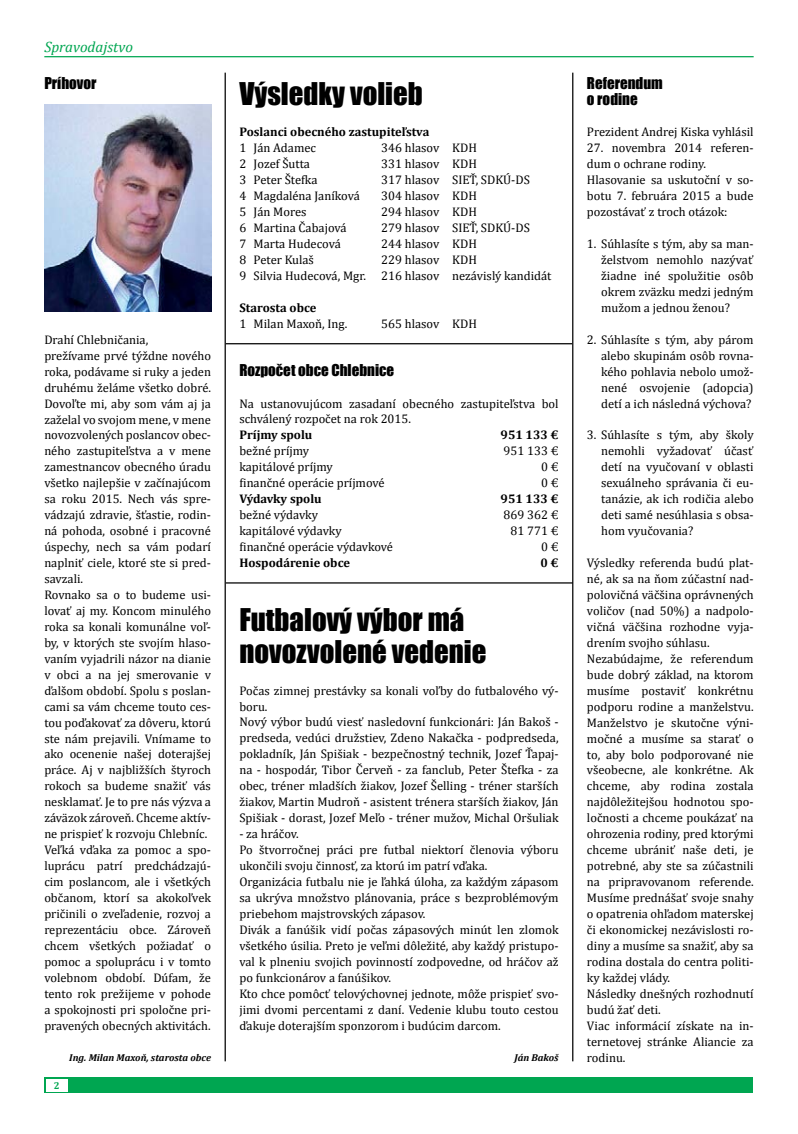
<style>
.page{position:relative;width:798px;height:1134px;background:#fff}
.page>*{position:absolute;margin:0;border:0;box-sizing:border-box;transform-origin:0 0}
.t1{font:28.75px/31.9px "Impact";color:#000}
.t2{font:15px/16px "Impact";color:#000}
.t3{font:italic 15px "Cambria";color:#00a651}
.t4{font:12.5px/16px "Cambria";color:#000}
.t5{font:700 12.5px "Cambria";color:#000}
.t6{font:italic 700 10px "Cambria";color:#000}
.t7{font:700 10px "Cambria";color:#00a651}
</style>
<div class="page">
<hr style="left:44px;top:56px;width:709px;height:1px;background:#00a651">
<img style="left:44px;top:105px;width:167px;height:207px">
<div style="left:44px;top:1077px;width:708px;height:16px;background:#00a651"></div>
<div style="left:46px;top:1079px;width:21px;height:12px;background:#fff"></div>
<hr style="left:224px;top:73px;width:2px;height:988px;background:#000">
<hr style="left:572px;top:73px;width:1px;height:988px;background:#000">
<hr style="left:226px;top:582px;width:346px;height:1px;background:#000">
<hr style="left:226px;top:343px;width:346px;height:1px;background:#000">
<p class="t3" style="left:44px;top:37px;width:90px">Spravodajstvo</p>
<p class="t2" style="left:44px;top:74px;width:54px">Príhovor</p>
<p class="t4" style="left:44px;top:331px;width:168px">Drahí Chlebničania,<br>prežívame prvé týždne nového roka, podávame si ruky a jeden druhému želáme všetko dobré.<br>Dovoľte mi, aby som vám aj ja zaželal vo svojom mene, v mene novozvolených poslancov obec&shy;ného zastupiteľstva a v mene zamestnancov obecného úradu všetko najlepšie v začínajúcom sa roku 2015. Nech vás spre&shy;vádzajú zdravie, šťastie, rodin&shy;ná pohoda, osobné i pracovné úspechy, nech sa vám podarí naplniť ciele, ktoré ste si pred&shy;savzali.<br>Rovnako sa o to budeme usi&shy;lovať aj my. Koncom minulého roka sa konali komunálne voľ&shy;by, v ktorých ste svojím hlaso&shy;vaním vyjadrili názor na dianie v obci a na jej smerovanie v ďalšom období. Spolu s poslan&shy;cami sa vám chceme touto ces&shy;tou poďakovať za dôveru, ktorú ste nám prejavili. Vnímame to ako ocenenie našej doterajšej práce. Aj v najbližších štyroch rokoch sa budeme snažiť vás nesklamať. Je to pre nás výzva a záväzok zároveň. Chceme aktív&shy;ne prispieť k rozvoju Chlebníc.<br>Veľká vďaka za pomoc a spo&shy;luprácu patrí predchádzajú&shy;cim poslancom, ale i všetkých občanom, ktorí sa akokoľvek pričinili o zveľadenie, rozvoj a reprezentáciu obce. Zároveň chcem všetkých požiadať o pomoc a spoluprácu i v tomto volebnom období. Dúfam, že tento rok prežijeme v pohode a spokojnosti pri spoločne pri&shy;pravených obecných aktivitách.</p>
<p class="t6" style="left:69px;top:1051px;width:143px">Ing. Milan Maxoň, starosta obce</p>
<p class="t7" style="left:54px;top:1079px;width:7px">2</p>
<h1 class="t1" style="left:239px;top:77px;width:185px">Výsledky volieb</h1>
<p class="t5" style="left:239px;top:123px;width:191px">Poslanci obecného zastupiteľstva</p>
<p class="t4" style="left:239px;top:140px;width:78px">1 Ján Adamec</p>
<p class="t4" style="left:381px;top:140px;width:97px">346 hlasov KDH</p>
<p class="t4" style="left:239px;top:156px;width:72px">2 Jozef Šutta</p>
<p class="t4" style="left:381px;top:156px;width:97px">331 hlasov KDH</p>
<p class="t4" style="left:239px;top:172px;width:80px">3 Peter Štefka</p>
<p class="t4" style="left:381px;top:172px;width:150px">317 hlasov SIEŤ, SDKÚ-DS</p>
<p class="t4" style="left:239px;top:188px;width:122px">4 Magdaléna Janíková</p>
<p class="t4" style="left:381px;top:188px;width:97px">304 hlasov KDH</p>
<p class="t4" style="left:239px;top:204px;width:69px">5 Ján Mores</p>
<p class="t4" style="left:381px;top:204px;width:97px">294 hlasov KDH</p>
<p class="t4" style="left:239px;top:220px;width:109px">6 Martina Čabajová</p>
<p class="t4" style="left:381px;top:220px;width:150px">279 hlasov SIEŤ, SDKÚ-DS</p>
<p class="t4" style="left:239px;top:236px;width:103px">7 Marta Hudecová</p>
<p class="t4" style="left:381px;top:236px;width:97px">244 hlasov KDH</p>
<p class="t4" style="left:239px;top:252px;width:76px">8 Peter Kulaš</p>
<p class="t4" style="left:239px;top:252px;width:313px;text-indent:142px">229 hlasov KDH<br>9 Silvia Hudecová, Mgr. 216 hlasov nezávislý kandidát</p>
<p class="t5" style="left:239px;top:299px;width:79px">Starosta obce</p>
<p class="t4" style="left:239px;top:315px;width:109px">1 Milan Maxoň, Ing.</p>
<p class="t4" style="left:381px;top:315px;width:97px">565 hlasov KDH</p>
<p class="t2" style="left:239px;top:361px;width:156px">Rozpočet obce Chlebnice</p>
<p class="t4" style="left:239px;top:395px;width:320px">Na ustanovujúcom zasadaní obecného zastupiteľstva bol schválený rozpočet na rok 2015.</p>
<p class="t5" style="left:239px;top:426px;width:74px">Príjmy spolu</p>
<p class="t5" style="left:500px;top:426px;width:59px">951 133 €</p>
<p class="t4" style="left:239px;top:443px;width:71px">bežné príjmy</p>
<p class="t4" style="left:503px;top:443px;width:56px">951 133 €</p>
<p class="t4" style="left:239px;top:459px;width:95px">kapitálové príjmy</p>
<p class="t4" style="left:541px;top:459px;width:19px">0 €</p>
<p class="t4" style="left:239px;top:475px;width:147px">finančné operácie príjmové</p>
<p class="t4" style="left:541px;top:475px;width:19px">0 €</p>
<p class="t5" style="left:239px;top:490px;width:84px">Výdavky spolu</p>
<p class="t5" style="left:500px;top:490px;width:59px">951 133 €</p>
<p class="t4" style="left:239px;top:507px;width:80px">bežné výdavky</p>
<p class="t4" style="left:503px;top:507px;width:56px">869 362 €</p>
<p class="t4" style="left:239px;top:523px;width:104px">kapitálové výdavky</p>
<p class="t4" style="left:510px;top:523px;width:49px">81 771 €</p>
<p class="t4" style="left:239px;top:539px;width:155px">finančné operácie výdavkové</p>
<p class="t4" style="left:541px;top:539px;width:19px">0 €</p>
<p class="t5" style="left:239px;top:554px;width:112px">Hospodárenie obce</p>
<p class="t5" style="left:540px;top:554px;width:20px">0 €</p>
<h1 class="t1" style="left:239px;top:603px;width:248px">Futbalový výbor má novozvolené vedenie</h1>
<p class="t4" style="left:239px;top:682px;width:320px">Počas zimnej prestávky sa konali voľby do futbalového vý&shy;boru.<br>Nový výbor budú viesť nasledovní funkcionári: Ján Bakoš - predseda, vedúci družstiev, Zdeno Nakačka - podpredseda, pokladník, Ján Spišiak - bezpečnostný technik, Jozef Ťapaj&shy;na - hospodár, Tibor Červeň - za fanclub, Peter Štefka - za obec, tréner mladších žiakov, Jozef Šelling - tréner starších žiakov, Martin Mudroň - asistent trénera starších žiakov, Ján Spišiak - dorast, Jozef Meľo - tréner mužov, Michal Oršuliak</p>
<p class="t4" style="left:239px;top:826px;width:320px">- za hráčov.<br>Po štvorročnej práci pre futbal niektorí členovia výboru ukončili svoju činnosť, za ktorú im patrí vďaka.<br>Organizácia futbalu nie je ľahká úloha, za každým zápasom sa ukrýva množstvo plánovania, práce s bezproblémovým priebehom majstrovských zápasov.<br>Divák a fanúšik vidí počas zápasových minút len zlomok všetkého úsilia. Preto je veľmi dôležité, aby každý pristupo&shy;val k plneniu svojich povinností zodpovedne, od hráčov až po funkcionárov a fanúšikov.<br>Kto chce pomôcť telovýchovnej jednote, môže prispieť svo&shy;jimi dvomi percentami z daní. Vedenie klubu touto cestou ďakuje doterajším sponzorom i budúcim darcom.</p>
<p class="t6" style="left:514px;top:1051px;width:46px">Ján Bakoš</p>
<p class="t2" style="left:586px;top:74px;width:77px">Referendum o rodine</p>
<p class="t4" style="left:586px;top:124px;width:168px">Prezident Andrej Kiska vyhlásil</p>
<p class="t4" style="left:586px;top:140px;width:168px">27. novembra 2014 referen&shy;dum o ochrane rodiny.<br>Hlasovanie sa uskutoční v so&shy;botu 7. februára 2015 a bude pozostávať z troch otázok:</p>
<p class="t4" style="left:601px;top:236px;width:154px;text-align:justify;text-indent:-14px">1. Súhlasíte s tým, aby sa man&shy;želstvom nemohlo nazývať žiadne iné spolužitie osôb okrem zväzku medzi jedným mužom a jednou ženou?</p>
<p class="t4" style="left:601px;top:331px;width:154px;text-align:justify;text-indent:-14px">2. Súhlasíte s tým, aby párom alebo skupinám osôb rovna&shy;kého pohlavia nebolo umož&shy;nené osvojenie (adopcia) detí a ich následná výchova?</p>
<p class="t4" style="left:601px;top:427px;width:154px;text-align:justify;text-indent:-14px">3. Súhlasíte s tým, aby školy nemohli vyžadovať účasť detí na vyučovaní v oblasti sexuálneho správania či eu&shy;tanázie, ak ich rodičia alebo deti samé nesúhlasia s obsa&shy;hom vyučovania?</p>
<p class="t4" style="left:586px;top:555px;width:168px">Výsledky referenda budú plat&shy;né, ak sa na ňom zúčastní nad&shy;polovičná väčšina oprávnených voličov (nad 50%) a nadpolo&shy;vičná väčšina rozhodne vyja&shy;drením svojho súhlasu.<br>Nezabúdajme, že referendum bude dobrý základ, na ktorom musíme postaviť konkrétnu podporu rodine a manželstvu.<br>Manželstvo je skutočne výni&shy;močné a musíme sa starať o to, aby bolo podporované nie všeobecne, ale konkrétne. Ak chceme, aby rodina zostala najdôležitejšou hodnotou spo&shy;ločnosti a chceme poukázať na ohrozenia rodiny, pred ktorými chceme ubrániť naše deti, je potrebné, aby ste sa zúčastnili na pripravovanom referende.<br>Musíme prednášať svoje snahy o opatrenia ohľadom materskej či ekonomickej nezávislosti ro&shy;diny a musíme sa snažiť, aby sa rodina dostala do centra politi&shy;ky každej vlády.<br>Následky dnešných rozhodnutí budú žať deti.<br>Viac informácií získate na in&shy;ternetovej stránke Aliancie za rodinu.</p>
</div>
